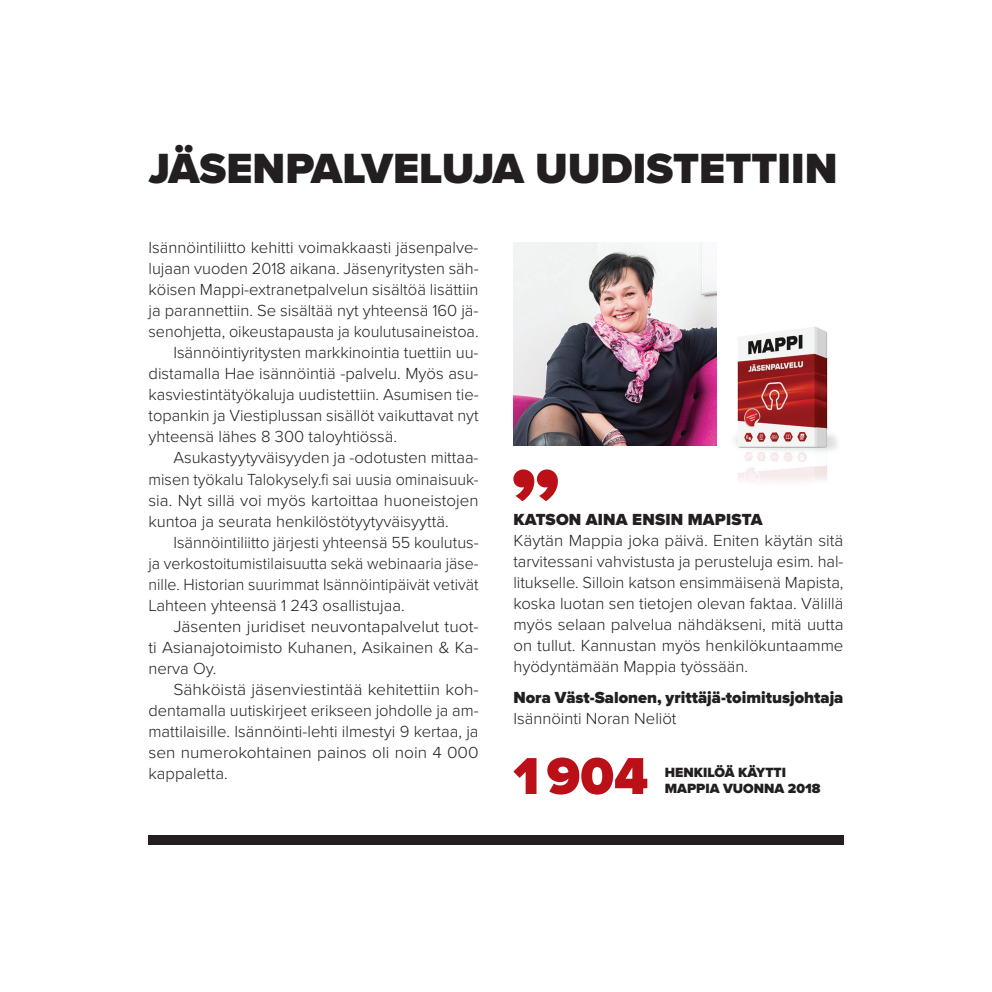
<style>
.page{position:relative;width:992px;height:992px;background:#fff}
.page>*{position:absolute;margin:0;border:0;box-sizing:border-box;transform-origin:0 0}
.t1{font:900 53.73px "Proxima Nova";color:#bb1018}
.kannen_otsikko{font:900 43.75px "Proxima Nova";color:#231f20}
.leipis_copy{font:300 16.62px/21px "Proxima Nova";color:#231f20;text-align:justify}
.leipis{font:300 16.62px/21px "Proxima Nova";color:#231f20;text-align:justify}
.leipis_copy-2{font:300 16.62px/21px "Proxima Nova";color:#231f20;text-align:justify;scale:1.05 1}
.leipis_copy-3{font:300 16.62px/21px "Proxima Nova";color:#231f20;text-align:justify;scale:1.04 1}
.leipis-2{font:900 16.62px "Proxima Nova";color:#231f20}
.väliotsikko{font:900 16.62px "Proxima Nova";letter-spacing:.01em;color:#231f20}
.Paragraph_Style_1{font:900 13.83px/16.6px "Proxima Nova";color:#231f20}
</style>
<div class="page">
<img style="left:513px;top:242px;width:203px;height:203px">
<svg style="left:513px;top:469px;width:44px;height:32px"></svg>
<div style="left:148px;top:834px;width:695px;height:10px;background:#231f20"></div>
<img style="left:734px;top:327px;width:104px;height:155px">
<p class="kannen_otsikko" style="left:148px;top:142px;width:690px">JÄSENPALVELUJA UUDISTETTIIN</p>
<p class="leipis" style="left:148px;top:237px;width:331px">Isännöintiliitto kehitti voimakkaasti jäsenpalve&shy;lujaan vuoden 2018 aikana. Jäsenyritysten säh&shy;köisen Mappi-extranetpalvelun sisältöä lisättiin ja parannettiin. Se sisältää nyt yhteensä 160 jä&shy;senohjetta, oikeustapausta ja koulutusaineistoa.</p>
<p class="leipis_copy" style="left:148px;top:342px;width:331px;text-indent:25px">Isännöintiyritysten markkinointia tuettiin uu&shy;distamalla Hae isännöintiä -palvelu. Myös asu&shy;kasviestintätyökaluja uudistettiin. Asumisen tie&shy;topankin ja Viestiplussan sisällöt vaikuttavat nyt yhteensä lähes 8 300 taloyhtiössä.</p>
<p class="leipis_copy" style="left:148px;top:447px;width:331px;text-indent:25px">Asukastyytyväisyyden ja -odotusten mittaa&shy;misen työkalu Talokysely.fi sai uusia ominaisuuk&shy;sia. Nyt sillä voi myös kartoittaa huoneistojen kuntoa ja seurata henkilöstötyytyväisyyttä.</p>
<p class="leipis_copy" style="left:148px;top:531px;width:331px;text-indent:25px">Isännöintiliitto järjesti yhteensä 55 koulutus&shy;ja verkostoitumistilaisuutta sekä webinaaria jäse&shy;nille. Historian suurimmat Isännöintipäivät vetivät Lahteen yhteensä 1 243 osallistujaa.</p>
<p class="leipis_copy-3" style="left:148px;top:615px;width:319px;text-indent:25px">Jäsenten juridiset neuvontapalvelut tuot&shy;ti Asianajotoimisto Kuhanen, Asikainen &amp; Ka&shy;nerva Oy.</p>
<p class="leipis_copy-2" style="left:148px;top:678px;width:316px;text-indent:25px">Sähköistä jäsenviestintää kehitettiin koh&shy;dentamalla uutiskirjeet erikseen johdolle ja am&shy;mattilaisille. Isännöinti-lehti ilmestyi 9 kertaa, ja sen numerokohtainen painos oli noin 4 000 kappaletta.</p>
<p class="väliotsikko" style="left:513px;top:509px;width:251px">KATSON AINA ENSIN MAPISTA</p>
<p class="leipis" style="left:513px;top:530px;width:331px">Käytän Mappia joka päivä. Eniten käytän sitä tarvitessani vahvistusta ja perusteluja esim. hal&shy;litukselle. Silloin katson ensimmäisenä Mapista, koska luotan sen tietojen olevan faktaa. Välillä myös selaan palvelua nähdäkseni, mitä uutta on tullut. Kannustan myös henkilökuntaamme hyödyntämään Mappia työssään.</p>
<p class="leipis-2" style="left:513px;top:687px;width:331px">Nora Väst-Salonen, yrittäjä-toimitusjohtaja</p>
<p class="leipis" style="left:513px;top:708px;width:164px">Isännöinti Noran Neliöt</p>
<p class="t1" style="left:513px;top:743px;width:136px">1 904</p>
<p class="Paragraph_Style_1" style="left:664px;top:764px;width:157px">HENKILÖÄ KÄYTTI<br>MAPPIA VUONNA 2018</p>
</div>
